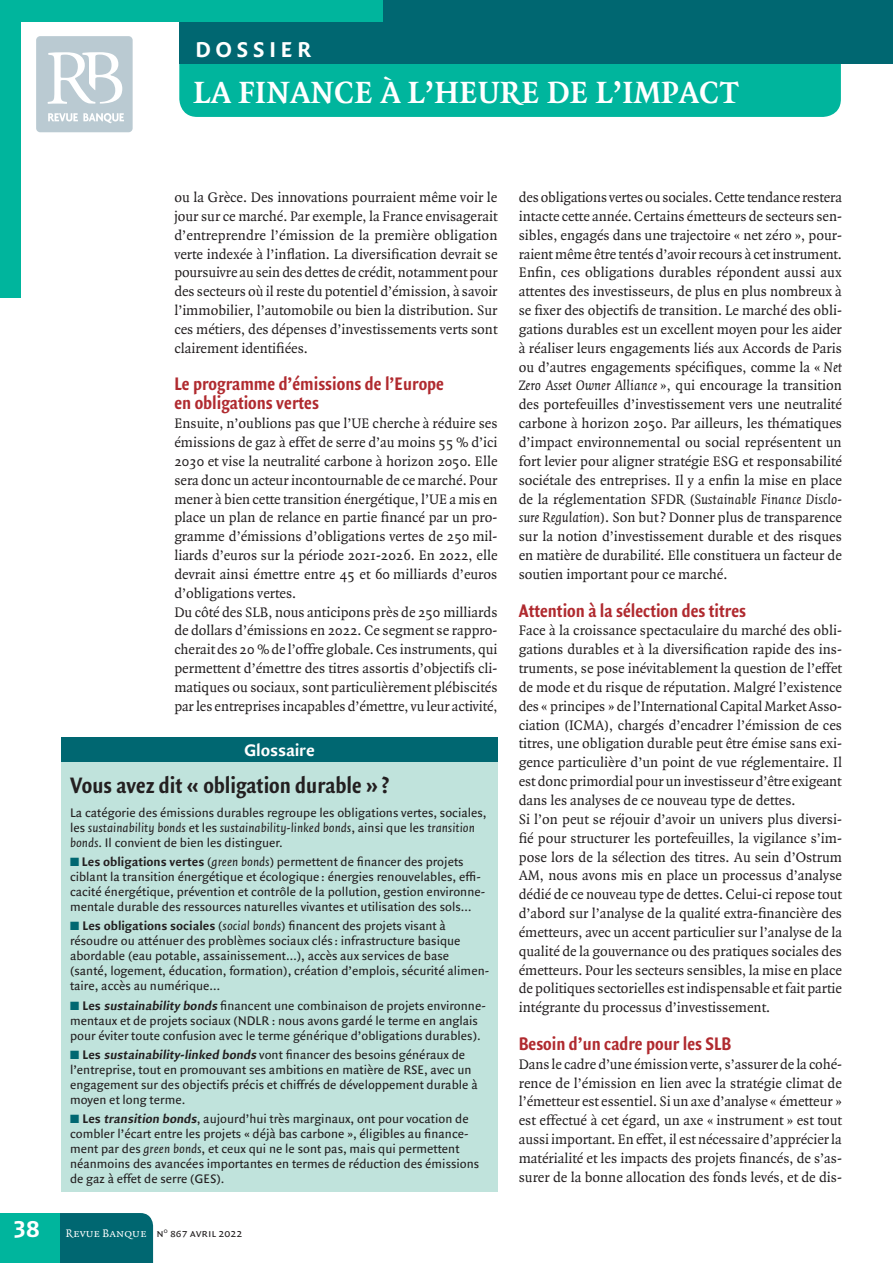
<style>
.page{position:relative;width:893px;height:1263px;background:#fff}
.page>*{position:absolute;margin:0;border:0;box-sizing:border-box;transform-origin:0 0}
.t1{font:700 34.5px "Quadraat";letter-spacing:.01em;color:#fff}
.t2{font:700 33px "Quadraat";letter-spacing:.01em;color:#fff}
.Contenu-Encadre2{font:700 24px "Quadraat Sans Con";color:#231f20}
.t3{font:24px "Fago No Bold Lf Caps";color:#fff}
.t4{font:700 23.1px "Quadraat Sans";letter-spacing:.215em;color:#fff}
.intertitre_1{font:700 19.5px/18.9px "Quadraat Sans Con";color:#b02a2f}
.Titre_Graphique{font:700 18px "Quadraat Sans";letter-spacing:-.01em;color:#fff}
.para{font:14.85px/18.9px "Quadraat";color:#231f20;text-align:justify}
.Contenu-Encadre2-2{font:13.35px/15px "Quadraat Sans";color:#231f20}
.t5{font:11.85px "Quadraat Sans Caps";color:#231f20}
.s1{font-style:italic}
.s2{color:#006771}
.s3{font-weight:700}
.s4{font-family:"Quadraat Small Caps";color:#fff}
</style>
<div class="page">
<div style="left:36px;top:36px;width:97px;height:96px;background:#bacad2;border-radius:4px"></div>
<svg style="left:47px;top:52px;width:75px;height:52px"></svg>
<svg style="left:48px;top:113px;width:76px;height:10px"></svg>
<div style="left:179px;top:19px;width:662px;height:98px;background:#00b59d;border-radius:18px"></div>
<div style="left:179px;top:0;width:714px;height:64px;background:#006771"></div>
<div style="left:60px;top:1213px;width:93px;height:50px;background:#006771"></div>
<div style="left:0;top:1213px;width:60px;height:50px;background:#00b59d"></div>
<div style="left:0;top:0;width:21px;height:298px;background:#00b59d"></div>
<div style="left:0;top:0;width:383px;height:21px;background:#00b59d"></div>
<div style="left:62px;top:737px;width:436px;height:26px;background:#006771"></div>
<div style="left:62px;top:763px;width:436px;height:429px;background:#c0e3dc"></div>
<h3 class="t4" style="left:196px;top:37px;width:117px">DOSSIER</h3>
<h2 class="t2" style="left:193px;top:75px;width:547px">LA FINANCE À L’HEURE DE L’IMPACT</h2>
<h1 class="t1" style="left:193px;top:79px;width:408px">RÉDUCTION DES RISQUES</h1>
<h3 class="t3" style="left:14px;top:1215px;width:28px">38</h3>
<p class="para" style="left:174px;top:188px;width:325px">ou la Grèce. Des innovations pourraient même voir le jour sur ce marché. Par exemple, la France envisagerait d’entreprendre l’émission de la première obligation verte indexée à l’inflation. La diversification devrait se poursuivre au sein des dettes de crédit, notamment pour des secteurs où il reste du potentiel d’émission, à savoir l’immobilier, l’automobile ou bien la distribution. Sur ces métiers, des dépenses d’investissements verts sont clairement identifiées.</p>
<p class="intertitre_1" style="left:174px;top:375px;width:271px">Le programme d’émissions de l’Europe en obligations vertes</p>
<p class="para" style="left:174px;top:414px;width:325px">Ensuite, n’oublions pas que l’UE cherche à réduire ses émissions de gaz à effet de serre d’au moins 55 % d’ici 2030 et vise la neutralité carbone à horizon 2050. Elle sera donc un acteur incontournable de ce marché. Pour mener à bien cette transition énergétique, l’UE a mis en place un plan de relance en partie financé par un pro&shy;gramme d’émissions d’obligations vertes de 250 mil&shy;liards d’euros sur la période 2021-2026. En 2022, elle devrait ainsi émettre entre 45 et 60 milliards d’euros d’obligations vertes.</p>
<p class="para" style="left:174px;top:603px;width:325px">Du côté des SLB, nous anticipons près de 250 milliards de dollars d’émissions en 2022. Ce segment se rappro&shy;cherait des 20 % de l’offre globale. Ces instruments, qui permettent d’émettre des titres assortis d’objectifs cli&shy;matiques ou sociaux, sont particulièrement plébiscités par les entreprises incapables d’émettre, vu leur activité,</p>
<p class="Titre_Graphique" style="left:244px;top:740px;width:72px">Glossaire</p>
<p class="Contenu-Encadre2" style="left:70px;top:771px;width:321px">Vous avez dit « obligation durable »?</p>
<p class="Contenu-Encadre2-2" style="left:70px;top:805px;width:418px">La catégorie des émissions durables regroupe les obligations vertes, sociales, les <span class="s1">sustainability bonds</span> et les <span class="s1">sustainability-linked bonds</span>, ainsi que les <span class="s1">transition bonds</span>. Il convient de bien les distinguer.</p>
<p class="Contenu-Encadre2-2" style="left:70px;top:855px;width:417px"><span class="s2">■</span> <span class="s3">Les obligations vertes</span> (<span class="s1">green bonds</span>) permettent de financer des projets ciblant la transition énergétique et écologique : énergies renouvelables, effi&shy;cacité énergétique, prévention et contrôle de la pollution, gestion environne&shy;mentale durable des ressources naturelles vivantes et utilisation des sols…</p>
<p class="Contenu-Encadre2-2" style="left:70px;top:919px;width:421px"><span class="s2">■</span> <span class="s3">Les obligations sociales</span> (<span class="s1">social bonds</span>) financent des projets visant à résoudre ou atténuer des problèmes sociaux clés : infrastructure basique abordable (eau potable, assainissement…), accès aux services de base (santé, logement, éducation, formation), création d’emplois, sécurité alimen&shy;taire, accès au numérique…</p>
<p class="Contenu-Encadre2-2" style="left:70px;top:998px;width:417px"><span class="s2">■</span> <span class="s3">Les sustainability bonds</span> financent une combinaison de projets environne&shy;mentaux et de projets sociaux (NDLR : nous avons gardé le terme en anglais pour éviter toute confusion avec le terme générique d’obligations durables).</p>
<p class="Contenu-Encadre2-2" style="left:70px;top:1047px;width:409px"><span class="s2">■</span> <span class="s3">Les sustainability-linked bonds</span> vont financer des besoins généraux de l’entreprise, tout en promouvant ses ambitions en matière de RSE, avec un engagement sur des objectifs précis et chiffrés de développement durable à moyen et long terme.</p>
<p class="Contenu-Encadre2-2" style="left:70px;top:1112px;width:411px"><span class="s2">■</span> <span class="s3">Les transition bonds</span>, aujourd’hui très marginaux, ont pour vocation de combler l’écart entre les projets « déjà bas carbone », éligibles au finance&shy;ment par des <span class="s1">green bonds</span>, et ceux qui ne le sont pas, mais qui permettent néanmoins des avancées importantes en termes de réduction des émissions de gaz à effet de serre (GES).</p>
<p class="t5" style="left:66px;top:1226px;width:178px"><span class="s4">Revue Banque</span> n<sup>o</sup> 867 avril 2022</p>
<p class="para" style="left:519px;top:188px;width:325px">des obligations vertes ou sociales. Cette tendance restera intacte cette année. Certains émetteurs de secteurs sen&shy;sibles, engagés dans une trajectoire « net zéro », pour&shy;raient même être tentés d’avoir recours à cet instrument.</p>
<p class="para" style="left:519px;top:264px;width:325px">Enfin, ces obligations durables répondent aussi aux attentes des investisseurs, de plus en plus nombreux à se fixer des objectifs de transition. Le marché des obli&shy;gations durables est un excellent moyen pour les aider à réaliser leurs engagements liés aux Accords de Paris ou d’autres engagements spécifiques, comme la « <span class="s1">Net Zero Asset Owner Alliance</span> », qui encourage la transition des portefeuilles d’investissement vers une neutralité carbone à horizon 2050. Par ailleurs, les thématiques d’impact environnemental ou social représentent un fort levier pour aligner stratégie ESG et responsabilité sociétale des entreprises. Il y a enfin la mise en place de la réglementation SFDR (<span class="s1">Sustainable Finance Disclo&shy;sure Regulation</span>). Son but? Donner plus de transparence sur la notion d’investissement durable et des risques en matière de durabilité. Elle constituera un facteur de soutien important pour ce marché.</p>
<p class="intertitre_1" style="left:519px;top:601px;width:229px">Attention à la sélection des titres</p>
<p class="para" style="left:519px;top:622px;width:325px">Face à la croissance spectaculaire du marché des obli&shy;gations durables et à la diversification rapide des ins&shy;truments, se pose inévitablement la question de l’effet de mode et du risque de réputation. Malgré l’existence des « principes » de l’International Capital Market Asso&shy;ciation (ICMA), chargés d’encadrer l’émission de ces titres, une obligation durable peut être émise sans exi&shy;gence particulière d’un point de vue réglementaire. Il est donc primordial pour un investisseur d’être exigeant dans les analyses de ce nouveau type de dettes.</p>
<p class="para" style="left:519px;top:810px;width:325px">Si l’on peut se réjouir d’avoir un univers plus diversi&shy;fié pour structurer les portefeuilles, la vigilance s’im&shy;pose lors de la sélection des titres. Au sein d’Ostrum AM, nous avons mis en place un processus d’analyse dédié de ce nouveau type de dettes. Celui-ci repose tout d’abord sur l’analyse de la qualité extra-financière des émetteurs, avec un accent particulier sur l’analyse de la qualité de la gouvernance ou des pratiques sociales des émetteurs. Pour les secteurs sensibles, la mise en place de politiques sectorielles est indispensable et fait partie intégrante du processus d’investissement.</p>
<p class="intertitre_1" style="left:519px;top:1034px;width:214px">Besoin d’un cadre pour les SLB</p>
<p class="para" style="left:519px;top:1055px;width:325px">Dans le cadre d’une émission verte, s’assurer de la cohé&shy;rence de l’émission en lien avec la stratégie climat de l’émetteur est essentiel. Si un axe d’analyse « émetteur » est effectué à cet égard, un axe « instrument » est tout aussi important. En effet, il est nécessaire d’apprécier la matérialité et les impacts des projets financés, de s’as&shy;surer de la bonne allocation des fonds levés, et de dis-</p>
</div>
